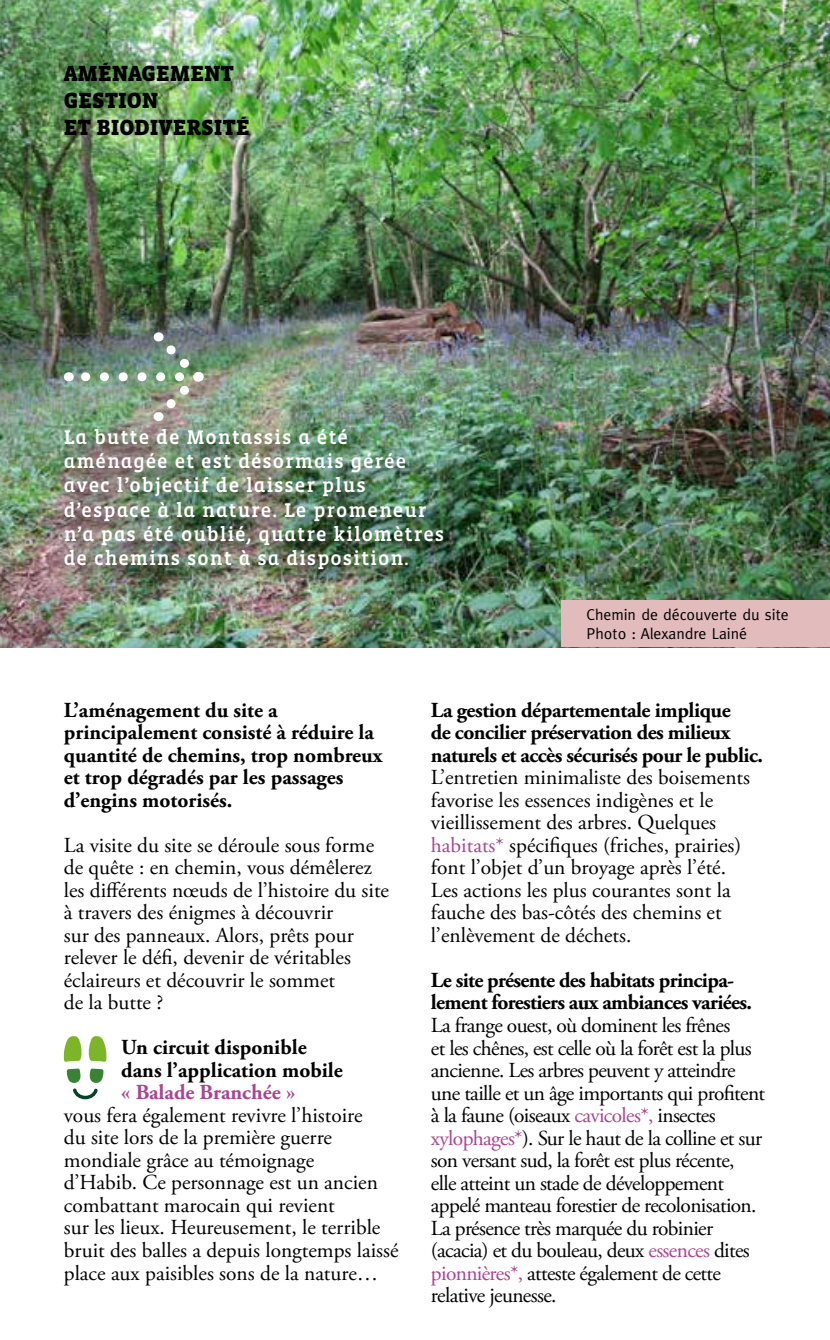
<style>
.page{position:relative;width:830px;height:1340px;background:#fff}
.page>*{position:absolute;margin:0;border:0;box-sizing:border-box;transform-origin:0 0}
.t1{font:900 22.5px/27px "Vista Slab Alt";color:#000}
.t2{font:21.38px/22.5px "Adobe Garamond Pro";color:#000}
.t3{font:21.38px/22.5px "Adobe Garamond Pro";letter-spacing:-.03em;color:#000}
.t4{font:700 21.38px/22.5px "Adobe Garamond Pro";letter-spacing:-.02em;color:#000}
.t5{font:700 21.38px/22.5px "Adobe Garamond Pro";color:#000}
.t6{font:700 21.38px "Adobe Garamond Pro";color:#ab4392}
.t7{font:500 20.25px/24.3px "Vista Slab Alt";letter-spacing:.05em;color:#fff}
.t8{font:15.75px/18.9px "Meta";color:#000}
.s1{color:#ab4392}
</style>
<div class="page">
<img style="left:0;top:0;width:829px;height:647px">
<div style="left:62px;top:426px;width:402px;height:164px;background:#000;opacity:.75"></div>
<div style="left:561px;top:600px;width:268px;height:47px;background:#e2bbbd"></div>
<img style="left:78px;top:331px;width:121px;height:92px">
<svg style="left:64px;top:1036px;width:18px;height:25px"></svg>
<svg style="left:89px;top:1036px;width:18px;height:25px"></svg>
<svg style="left:67px;top:1068px;width:36px;height:31px"></svg>
<p class="t1" style="left:64px;top:62px;width:187px">AMÉNAGEMENT<br>GESTION<br>ET BIODIVERSITÉ</p>
<p class="t7" style="left:64px;top:426px;width:382px">La butte de Montassis a été aménagée et est désormais gérée avec l’objectif de laisser plus d’espace à la nature. Le promeneur n’a pas été oublié, quatre kilomètres de chemins sont à sa disposition.</p>
<p class="t8" style="left:586px;top:605px;width:203px">Chemin de découverte du site<br>Photo : Alexandre Lainé</p>
<p class="t5" style="left:64px;top:699px;width:320px">L’aménagement du site a principalement consisté à réduire la quantité de chemins, trop nombreux et trop dégradés par les passages d’engins motorisés.</p>
<p class="t2" style="left:64px;top:834px;width:326px">La visite du site se déroule sous forme de quête : en chemin, vous démêlerez les différents nœuds de l’histoire du site à travers des énigmes à découvrir<br>sur des panneaux. Alors, prêts pour relever le défi, devenir de véritables éclaireurs et découvrir le sommet<br>de la butte ?</p>
<p class="t5" style="left:121px;top:1036px;width:223px">Un circuit disponible dans l’application mobile</p>
<p class="t6" style="left:121px;top:1080px;width:175px">« Balade Branchée »</p>
<p class="t2" style="left:64px;top:1104px;width:336px">vous fera également revivre l’histoire<br>du site lors de la première guerre mondiale grâce au témoignage<br>d’Habib. Ce personnage est un ancien combattant marocain qui revient<br>sur les lieux. Heureusement, le terrible bruit des balles a depuis longtemps laissé place aux paisibles sons de la nature…</p>
<p class="t4" style="left:431px;top:699px;width:333px">La gestion départementale implique<br>de concilier préservation des milieux naturels et accès sécurisés pour le public.</p>
<p class="t2" style="left:431px;top:767px;width:320px">L’entretien minimaliste des boisements favorise les essences indigènes et le vieillissement des arbres. Quelques <span class="s1">habitats*</span> spécifiques (friches, prairies) font l’objet d’un broyage après l’été.<br>Les actions les plus courantes sont la fauche des bas-côtés des chemins et l’enlèvement de déchets.</p>
<p class="t4" style="left:431px;top:969px;width:322px">Le site présente des habitats principa&shy;lement forestiers aux ambiances variées.</p>
<p class="t3" style="left:431px;top:1014px;width:335px">La frange ouest, où dominent les frênes<br>et les chênes, est celle où la forêt est la plus ancienne. Les arbres peuvent y atteindre une taille et un âge importants qui profitent à la faune (oiseaux <span class="s1">cavicoles*,</span> insectes <span class="s1">xylophages*</span>). Sur le haut de la colline et sur son versant sud, la forêt est plus récente, elle atteint un stade de développement appelé manteau forestier de recolonisation.<br>La présence très marquée du robinier (acacia) et du bouleau, deux <span class="s1">essences</span> dites <span class="s1">pionnières*,</span> atteste également de cette relative jeunesse.</p>
</div>
